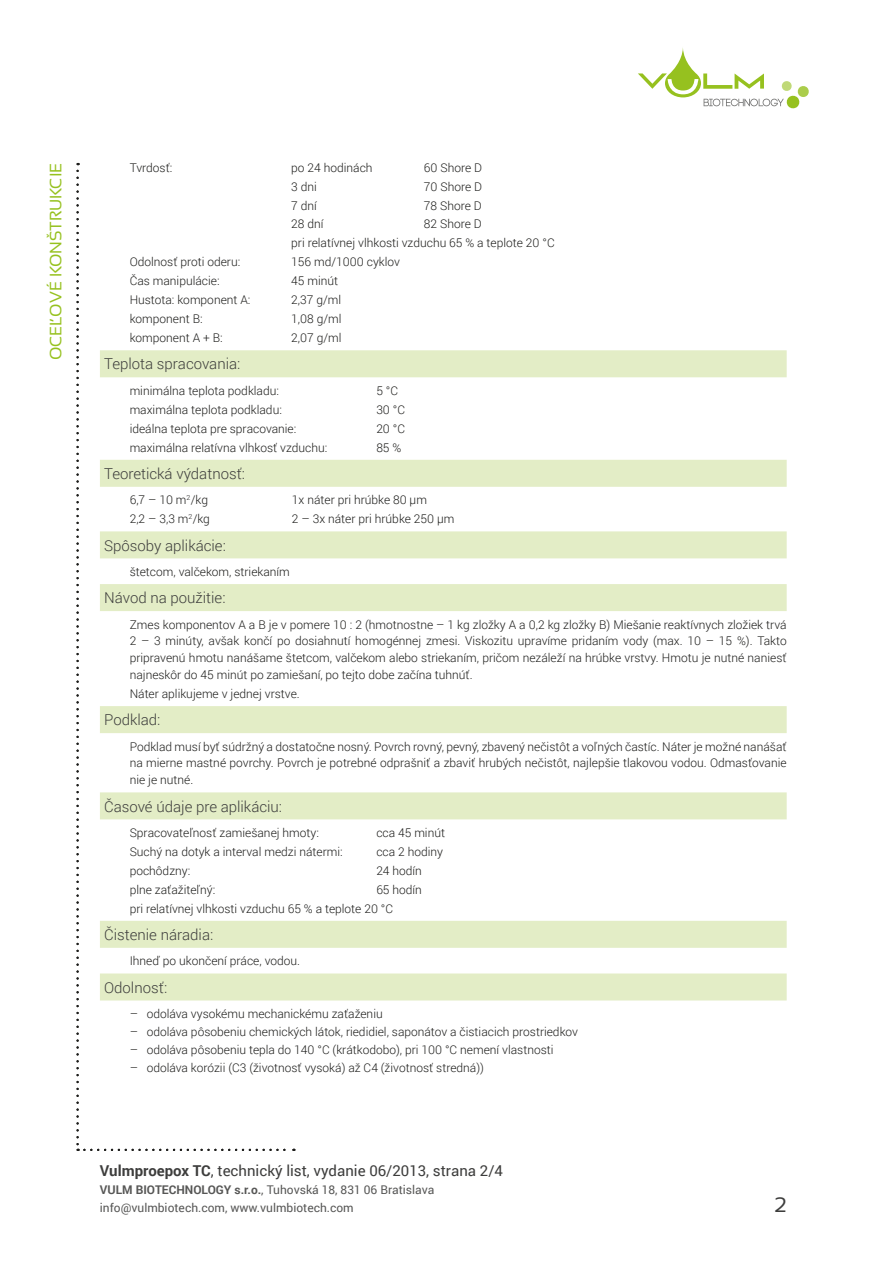
<style>
.page{position:relative;width:893px;height:1263px;background:#fff}
.page>*{position:absolute;margin:0;border:0;box-sizing:border-box;transform-origin:0 0}
.t1{font:21px "Sansation";color:#3d3d3c}
.t2{font:16.5px "Sansation";color:#96c11f}
.t3{font:300 15px "Roboto";color:#3d3d3c}
.t4{font:15px "Roboto";color:#3d3d3c}
.t5{font:300 12px/16.8px "Roboto";color:#1d1d1b}
.t6{font:12px/18px "Roboto";color:#575756}
.s1{font-weight:700}
</style>
<div class="page">
<div style="left:100px;top:350px;width:687px;height:27px;background:#e3edc6"></div>
<div style="left:100px;top:460px;width:687px;height:27px;background:#e3edc6"></div>
<div style="left:100px;top:531px;width:687px;height:27px;background:#e3edc6"></div>
<div style="left:100px;top:584px;width:687px;height:27px;background:#e3edc6"></div>
<div style="left:100px;top:706px;width:687px;height:27px;background:#e3edc6"></div>
<div style="left:100px;top:792px;width:687px;height:27px;background:#e3edc6"></div>
<div style="left:100px;top:921px;width:687px;height:27px;background:#e3edc6"></div>
<div style="left:100px;top:973px;width:687px;height:27px;background:#e3edc6"></div>
<svg style="left:76px;top:171px;width:218px;height:980px"></svg>
<svg style="left:638px;top:48px;width:171px;height:61px"></svg>
<h2 class="t2" style="left:46px;top:360px;width:199px;rotate:-90deg">OCEĽOVÉ KONŠTRUKCIE</h2>
<p class="t5" style="left:130px;top:159px;width:44px">Tvrdosť:</p>
<p class="t5" style="left:291px;top:159px;width:83px">po 24 hodinách</p>
<p class="t5" style="left:424px;top:159px;width:60px">60 Shore D</p>
<p class="t5" style="left:291px;top:178px;width:27px">3 dni</p>
<p class="t5" style="left:424px;top:178px;width:60px">70 Shore D</p>
<p class="t5" style="left:291px;top:196px;width:27px">7 dní</p>
<p class="t5" style="left:424px;top:196px;width:59px">78 Shore D</p>
<p class="t5" style="left:291px;top:215px;width:34px">28 dní</p>
<p class="t5" style="left:291px;top:214px;width:265px;line-height:18.9px;text-indent:133px">82 Shore D<br>pri relatívnej vlhkosti vzduchu 65 % a teplote 20 °C</p>
<p class="t5" style="left:130px;top:253px;width:112px">Odolnosť proti oderu:</p>
<p class="t5" style="left:291px;top:253px;width:110px">156 md/1000 cyklov</p>
<p class="t5" style="left:130px;top:272px;width:91px">Čas manipulácie:</p>
<p class="t5" style="left:291px;top:272px;width:48px">45 minút</p>
<p class="t5" style="left:130px;top:291px;width:122px">Hustota: komponent A:</p>
<p class="t5" style="left:291px;top:291px;width:51px">2,37 g/ml</p>
<p class="t5" style="left:130px;top:310px;width:75px">komponent B:</p>
<p class="t5" style="left:291px;top:310px;width:52px">1,08 g/ml</p>
<p class="t5" style="left:130px;top:329px;width:95px">komponent A + B:</p>
<p class="t5" style="left:291px;top:329px;width:52px">2,07 g/ml</p>
<p class="t3" style="left:104px;top:354px;width:138px">Teplota spracovania:</p>
<p class="t5" style="left:130px;top:382px;width:151px">minimálna teplota podkladu:</p>
<p class="t5" style="left:376px;top:382px;width:23px">5 °C</p>
<p class="t5" style="left:130px;top:401px;width:154px">maximálna teplota podkladu:</p>
<p class="t5" style="left:376px;top:401px;width:30px">30 °C</p>
<p class="t5" style="left:130px;top:419px;width:168px">ideálna teplota pre spracovanie:</p>
<p class="t5" style="left:376px;top:419px;width:30px">20 °C</p>
<p class="t5" style="left:130px;top:438px;width:199px">maximálna relatívna vlhkosť vzduchu:</p>
<p class="t5" style="left:376px;top:438px;width:27px">85 %</p>
<p class="t3" style="left:104px;top:463px;width:142px">Teoretická výdatnosť:</p>
<p class="t5" style="left:130px;top:491px;width:80px">6,7 – 10 m<sup>2</sup>/kg</p>
<p class="t5" style="left:292px;top:491px;width:137px">1x náter pri hrúbke 80 µm</p>
<p class="t5" style="left:130px;top:510px;width:82px">2,2 – 3,3 m<sup>2</sup>/kg</p>
<p class="t5" style="left:292px;top:510px;width:164px">2 – 3x náter pri hrúbke 250 µm</p>
<p class="t3" style="left:104px;top:535px;width:123px">Spôsoby aplikácie:</p>
<p class="t5" style="left:130px;top:563px;width:162px">štetcom, valčekom, striekaním</p>
<p class="t3" style="left:104px;top:587px;width:123px">Návod na použitie:</p>
<p class="t5" style="left:130px;top:615px;width:658px;text-align:justify">Zmes komponentov A a B je v pomere 10 : 2 (hmotnostne – 1 kg zložky A a 0,2 kg zložky B) Miešanie reaktívnych zložiek trvá 2 – 3 minúty, avšak končí po dosiahnutí homogénnej zmesi. Viskozitu upravíme pridaním vody (max. 10 – 15 %). Takto pripravenú hmotu nanášame štetcom, valčekom alebo striekaním, pričom nezáleží na hrúbke vrstvy. Hmotu je nutné naniesť najneskôr do 45 minút po zamiešaní, po tejto dobe začína tuhnúť.</p>
<p class="t5" style="left:130px;top:685px;width:172px">Náter aplikujeme v jednej vrstve.</p>
<p class="t3" style="left:104px;top:709px;width:58px">Podklad:</p>
<p class="t5" style="left:130px;top:737px;width:658px;text-align:justify">Podklad musí byť súdržný a dostatočne nosný. Povrch rovný, pevný, zbavený nečistôt a voľných častíc. Náter je možné nanášať na mierne mastné povrchy. Povrch je potrebné odprašniť a zbaviť hrubých nečistôt, najlepšie tlakovou vodou. Odmasťovanie nie je nutné.</p>
<p class="t3" style="left:104px;top:796px;width:179px">Časové údaje pre aplikáciu:</p>
<p class="t5" style="left:130px;top:824px;width:191px">Spracovateľnosť zamiešanej hmoty:</p>
<p class="t5" style="left:376px;top:824px;width:70px">cca 45 minút</p>
<p class="t5" style="left:130px;top:843px;width:214px">Suchý na dotyk a interval medzi nátermi:</p>
<p class="t5" style="left:376px;top:843px;width:68px">cca 2 hodiny</p>
<p class="t5" style="left:130px;top:862px;width:62px">pochôdzny:</p>
<p class="t5" style="left:376px;top:862px;width:47px">24 hodín</p>
<p class="t5" style="left:130px;top:880px;width:87px">plne zaťažiteľný:</p>
<p class="t5" style="left:130px;top:879px;width:294px;line-height:18.9px;text-indent:247px">65 hodín pri relatívnej vlhkosti vzduchu 65 % a teplote 20 °C</p>
<p class="t3" style="left:104px;top:924px;width:111px">Čistenie náradia:</p>
<p class="t5" style="left:130px;top:952px;width:172px">Ihneď po ukončení práce, vodou.</p>
<p class="t3" style="left:104px;top:977px;width:65px">Odolnosť:</p>
<p class="t5" style="left:130px;top:1005px;width:255px">– odoláva vysokému mechanickému zaťaženiu</p>
<p class="t5" style="left:130px;top:1023px;width:450px">– odoláva pôsobeniu chemických látok, riedidiel, saponátov a čistiacich prostriedkov</p>
<p class="t5" style="left:130px;top:1041px;width:425px">– odoláva pôsobeniu tepla do 140 °C (krátkodobo), pri 100 °C nemení vlastnosti</p>
<p class="t5" style="left:130px;top:1059px;width:356px">– odoláva korózii (C3 (životnosť vysoká) až C4 (životnosť stredná))</p>
<p class="t4" style="left:100px;top:1160px;width:405px"><span class="s1">Vulmproepox TC</span>, technický list, vydanie 06/2013, strana 2/4</p>
<p class="t6" style="left:100px;top:1181px;width:336px"><span class="s1">VULM BIOTECHNOLOGY s.r.o.</span>, Tuhovská 18, 831 06 Bratislava info@vulmbiotech.com, www.vulmbiotech.com</p>
<h1 class="t1" style="left:775px;top:1193px;width:13px">2</h1>
</div>
